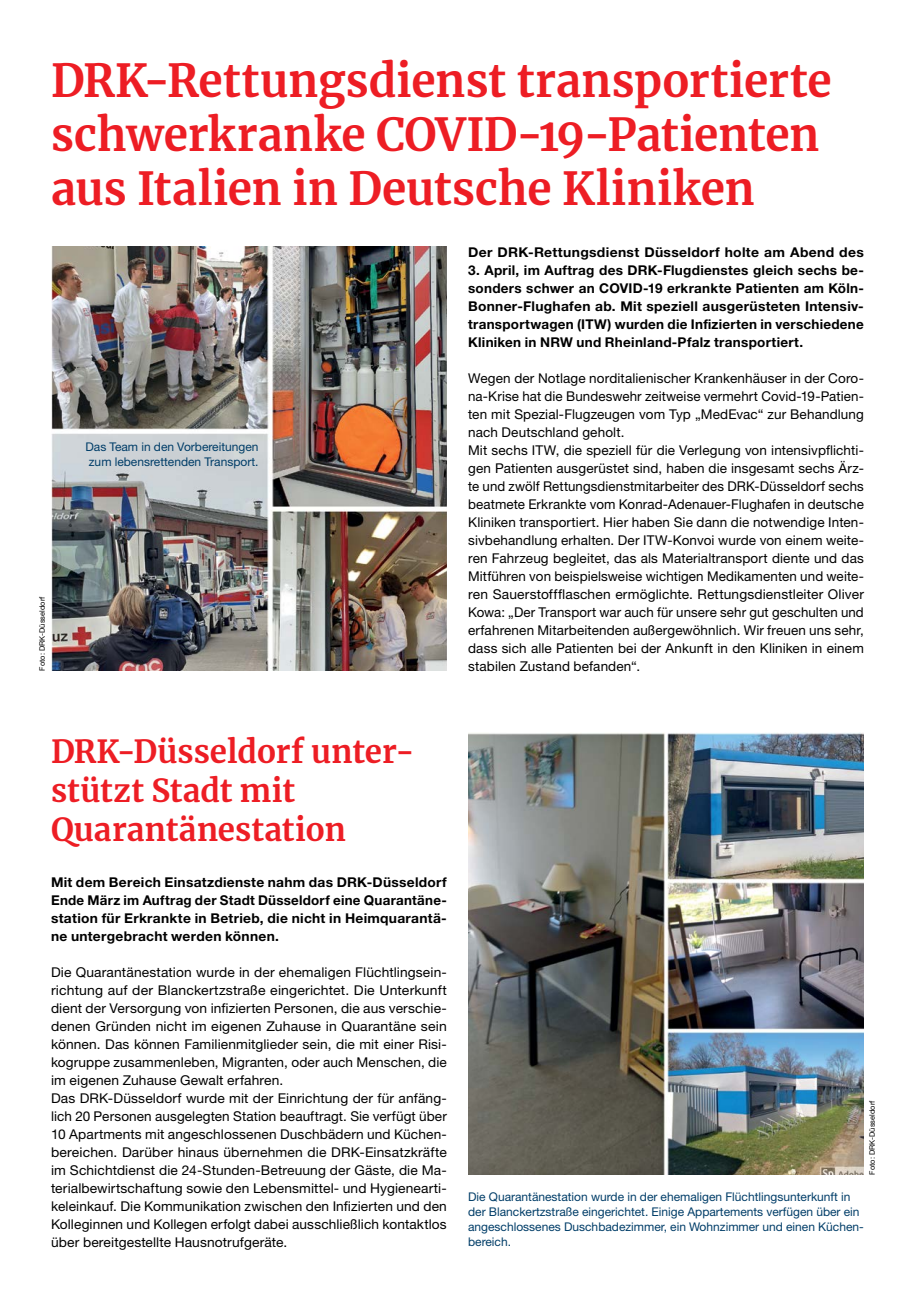
<style>
.page{position:relative;width:915px;height:1297px;background:#fff}
.page>*{position:absolute;margin:0;border:0;box-sizing:border-box;transform-origin:0 0}
.MGB_Headline{font:700 45px/54px "Merriweather";color:#ed1d24}
.MGB_Headline-2{font:700 31.5px/39px "Merriweather";color:#ed1d24}
.MGB_Copy{font:13.5px/18px "Helvetica Neue LT Pro";letter-spacing:.01em;color:#000;text-align:justify}
.MGB_Copy-2{font:700 13.5px/18px "Helvetica Neue LT Pro";letter-spacing:.02em;color:#000;text-align:justify}
.MGB_BU{font:12px/15px "Helvetica Neue LT Pro";color:#003d68}
.MGB_Fotocredits{font:7.5px "Helvetica Neue LT Pro";color:#000}
</style>
<div class="page">
<img style="left:51px;top:246px;width:395px;height:425px">
<img style="left:468px;top:732px;width:395px;height:443px">
<p class="MGB_Headline" style="left:51px;top:52px;width:781px">DRK-Rettungsdienst transportierte schwerkranke COVID-19-Patienten aus Italien in Deutsche Kliniken</p>
<p class="MGB_BU" style="left:85px;top:439px;width:174px">Das Team in den Vorbereitungen zum lebensrettenden Transport.</p>
<p class="MGB_Fotocredits" style="left:38px;top:671px;width:75px;rotate:-90deg">Foto: DRK-Düsseldorf</p>
<p class="MGB_Copy-2" style="left:468px;top:242px;width:397px">Der DRK-Rettungsdienst Düsseldorf holte am Abend des</p>
<p class="MGB_Copy-2" style="left:468px;top:260px;width:397px">3. April, im Auftrag des DRK-Flugdienstes gleich sechs be&shy;sonders schwer an COVID-19 erkrankte Patienten am Köln-Bonner-Flughafen ab. Mit speziell ausgerüsteten Intensiv&shy;transportwagen (ITW) wurden die Infizierten in verschiedene Kliniken in NRW und Rheinland-Pfalz transportiert.</p>
<p class="MGB_Copy" style="left:468px;top:368px;width:397px">Wegen der Notlage norditalienischer Krankenhäuser in der Coro&shy;na-Krise hat die Bundeswehr zeitweise vermehrt Covid-19-Patien&shy;ten mit Spezial-Flugzeugen vom Typ „MedEvac“ zur Behandlung nach Deutschland geholt.</p>
<p class="MGB_Copy" style="left:468px;top:440px;width:397px">Mit sechs ITW, die speziell für die Verlegung von intensivpflichti&shy;gen Patienten ausgerüstet sind, haben die insgesamt sechs Ärz&shy;te und zwölf Rettungsdienstmitarbeiter des DRK-Düsseldorf sechs beatmete Erkrankte vom Konrad-Adenauer-Flughafen in deutsche Kliniken transportiert. Hier haben Sie dann die notwendige Inten&shy;sivbehandlung erhalten. Der ITW-Konvoi wurde von einem weite&shy;ren Fahrzeug begleitet, das als Materialtransport diente und das Mitführen von beispielsweise wichtigen Medikamenten und weite&shy;ren Sauerstoffflaschen ermöglichte. Rettungsdienstleiter Oliver Kowa: „Der Transport war auch für unsere sehr gut geschulten und erfahrenen Mitarbeitenden außergewöhnlich. Wir freuen uns sehr, dass sich alle Patienten bei der Ankunft in den Kliniken in einem stabilen Zustand befanden“.</p>
<p class="MGB_Headline-2" style="left:51px;top:731px;width:365px">DRK-Düsseldorf unter&shy;stützt Stadt mit<br>Quarantänestation</p>
<p class="MGB_Copy-2" style="left:51px;top:872px;width:397px">Mit dem Bereich Einsatzdienste nahm das DRK-Düsseldorf Ende März im Auftrag der Stadt Düsseldorf eine Quarantäne&shy;station für Erkrankte in Betrieb, die nicht in Heimquarantä&shy;ne untergebracht werden können.</p>
<p class="MGB_Copy" style="left:51px;top:962px;width:397px">Die Quarantänestation wurde in der ehemaligen Flüchtlingsein&shy;richtung auf der Blanckertzstraße eingerichtet. Die Unterkunft dient der Versorgung von infizierten Personen, die aus verschie&shy;denen Gründen nicht im eigenen Zuhause in Quarantäne sein können. Das können Familienmitglieder sein, die mit einer Risi&shy;kogruppe zusammenleben, Migranten, oder auch Menschen, die im eigenen Zuhause Gewalt erfahren.</p>
<p class="MGB_Copy" style="left:51px;top:1088px;width:397px">Das DRK-Düsseldorf wurde mit der Einrichtung der für anfäng&shy;lich 20 Personen ausgelegten Station beauftragt. Sie verfügt über 10 Apartments mit angeschlossenen Duschbädern und Küchen&shy;bereichen. Darüber hinaus übernehmen die DRK-Einsatzkräfte im Schichtdienst die 24-Stunden-Betreuung der Gäste, die Ma&shy;terialbewirtschaftung sowie den Lebensmittel- und Hygienearti&shy;keleinkauf. Die Kommunikation zwischen den Infizierten und den Kolleginnen und Kollegen erfolgt dabei ausschließlich kontaktlos über bereitgestellte Hausnotrufgeräte.</p>
<p class="MGB_Fotocredits" style="left:867px;top:1175px;width:75px;rotate:-90deg">Foto: DRK-Düsseldorf</p>
<p class="MGB_BU" style="left:468px;top:1189px;width:397px">Die Quarantänestation wurde in der ehemaligen Flüchtlingsunterkunft in der Blanckertzstraße eingerichtet. Einige Appartements verfügen über ein angeschlossenes Duschbadezimmer, ein Wohnzimmer und einen Küchen&shy;bereich.</p>
</div>
